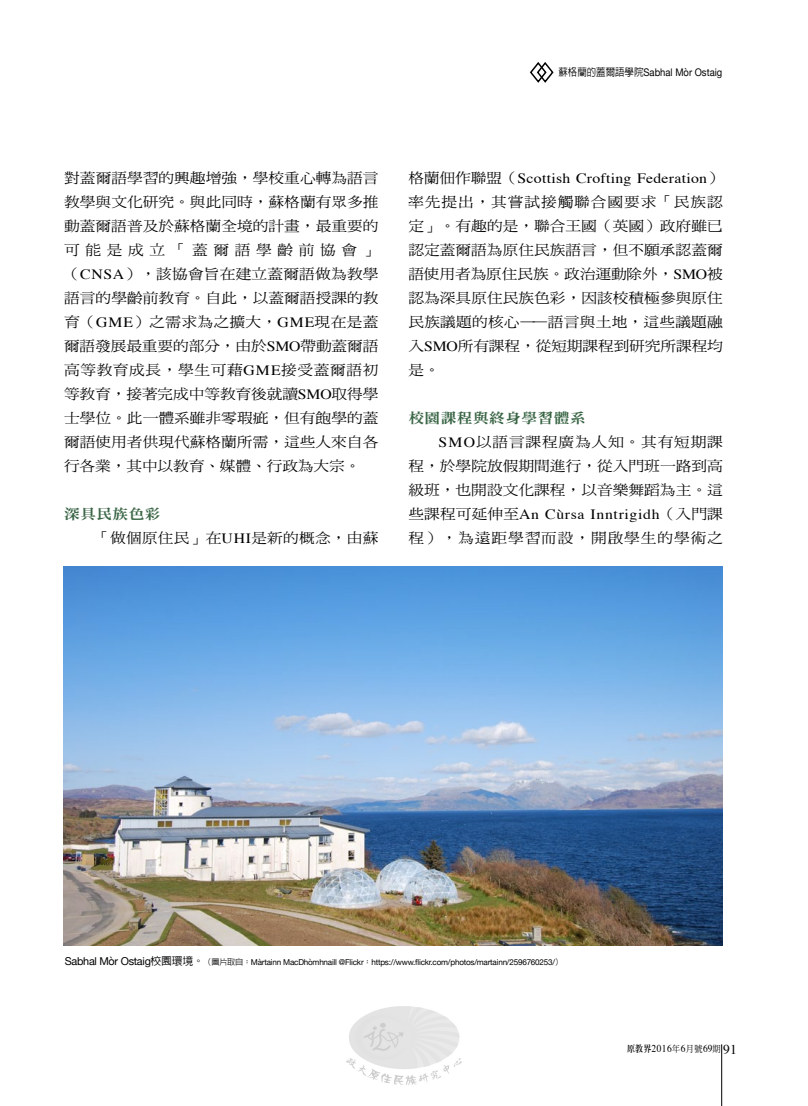
<style>
.page{position:relative;width:808px;height:1106px;background:#fff}
.page>*{position:absolute;margin:0;border:0;box-sizing:border-box;transform-origin:0 0}
.t1{font:14.1px/24px "DF Ming Std W5";color:#000;text-align:justify;scale:1.11 1}
.t2{font:14.1px "Times";letter-spacing:.02em;color:#000;scale:1.11 1}
.t3{font:14.1px "Times";letter-spacing:.04em;color:#000;scale:1.11 1}
.t4{font:14.1px "DF Ming Std W5";letter-spacing:.055em;color:#000;scale:1.11 1}
.t5{font:14.1px "DF Ming Std W9";letter-spacing:.025em;color:#396545;scale:1.11 1}
.t6{font:10.5px "Helvetica Neue";color:#000;scale:.9 1}
.t7{font:10.5px "Times";letter-spacing:.05em;color:#000;scale:.9 1}
.t8{font:8.1px "Helvetica Neue";letter-spacing:-.025em;color:#000}
.s1{font-family:"AR Hei B5";font-weight:500}
.s2{font-family:"Times"}
.s3{font-family:"DF Ming Std W5"}
.s4{font-size:10.8px}
.s5{font-family:"AR Hei B5";font-weight:500;font-size:10.8px}
.s6{font-family:"AR Ming B5";font-weight:800;font-size:9px}
.s7{font-family:"DF Ming Std W5";font-size:9px}
.s8{font-size:13.5px}
</style>
<div class="page">
<hr style="left:721px;top:1044px;width:1px;height:62px;background:#000">
<svg style="left:530px;top:62px;width:24px;height:21px"></svg>
<img style="left:64px;top:567px;width:659px;height:378px">
<img style="left:347px;top:1006px;width:114px;height:78px">
<p class="t6" style="left:558px;top:65px;width:184px"><span class="s1">蘇格蘭的蓋爾語學院</span>Sabhal Mòr Ostaig</p>
<p class="t1" style="left:64px;top:166px;width:285px">對蓋爾語學習的興趣增強，學校重心轉為語言教學與文化研究。與此同時，蘇格蘭有眾多推動蓋爾語普及於蘇格蘭全境的計畫，最重要的可能是成立「蓋爾語學齡前協會」（<span class="s2">CNSA</span>），該協會旨在建立蓋爾語做為教學語言的學齡前教育。自此，以蓋爾語授課的教育（<span class="s2">GME</span>）之需求為之擴大，<span class="s2">GME</span>現在是蓋爾語發展最重要的部分，由於<span class="s2">SMO</span>帶動蓋爾語高等教育成長，學生可藉<span class="s2">GME</span>接受蓋爾語初等教育，接著完成中等教育後就讀<span class="s2">SMO</span>取得學士學位。此一體系雖非零瑕疵，但有飽學的蓋爾語使用者供現代蘇格蘭所需，這些人來自各行各業，其中以教育、媒體、行政為大宗。</p>
<p class="t5" style="left:64px;top:506px;width:88px">深具民族色彩</p>
<p class="t1" style="left:94px;top:526px;width:258px">「做個原住民」在<span class="s2">UHI</span>是新的概念，由蘇</p>
<p class="t2" style="left:408px;top:165px;width:285px"><span class="s3">格蘭佃作聯盟（</span>Scottish Crofting Federation<span class="s3">）</span></p>
<p class="t1" style="left:408px;top:190px;width:285px">率先提出，其嘗試接觸聯合國要求「民族認定」。有趣的是，聯合王國（英國）政府雖已認定蓋爾語為原住民族語言，但不願承認蓋爾語使用者為原住民族。政治運動除外，<span class="s2">SMO</span>被認為深具原住民族色彩，因該校積極參與原住民族議題的核心——語言與土地，這些議題融入<span class="s2">SMO</span>所有課程，從短期課程到研究所課程均是。</p>
<p class="t5" style="left:408px;top:410px;width:161px">校園課程與終身學習體系</p>
<p class="t1" style="left:408px;top:430px;width:285px;text-indent:30px"><span class="s2">SMO</span>以語言課程廣為人知。其有短期課程，於學院放假期間進行，從入門班一路到高級班，也開設文化課程，以音樂舞蹈為主。這</p>
<p class="t3" style="left:408px;top:501px;width:285px"><span class="s3">些課程可延伸至</span>An Cùrsa Inntrigidh<span class="s3">（入門課</span></p>
<p class="t4" style="left:408px;top:530px;width:285px">程），為遠距學習而設，開啟學生的學術之</p>
<p class="t8" style="left:65px;top:956px;width:500px"><span class="s4">Sabhal Mòr Ostaig</span><span class="s5">校園環境。</span><span class="s1">（圖片取自：</span>Màrtainn MacDhòmhnaill @Flickr<span class="s1">：</span>https://www.flickr.com/photos/martainn/2596760253/<span class="s1">）</span></p>
<p class="t7" style="left:627px;top:1039px;width:123px"><span class="s6">原教界</span>2016<span class="s7">年</span>6<span class="s7">月號</span>69<span class="s7">期</span> <span class="s8">91</span></p>
</div>
